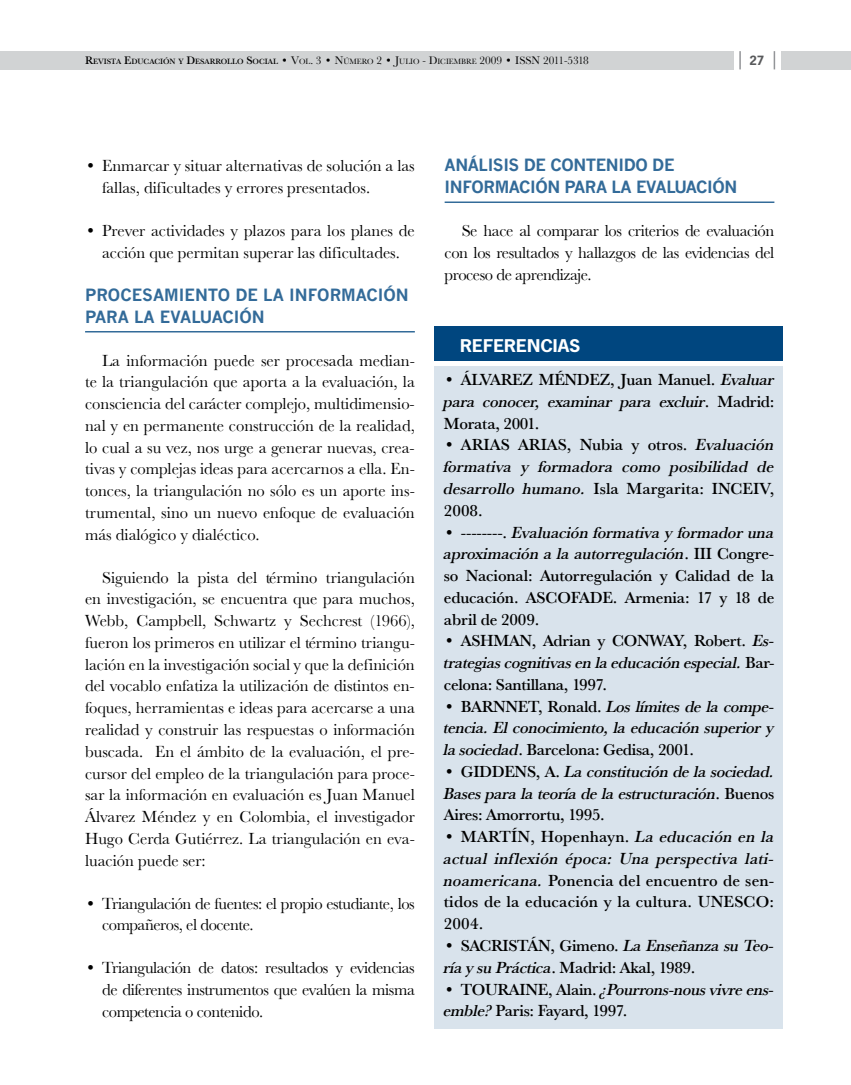
<style>
.page{position:relative;width:851px;height:1085px;background:#fff}
.page>*{position:absolute;margin:0;border:0;box-sizing:border-box;transform-origin:0 0}
.t1{font:16.5px/21.8px "URW Basker T";color:#000;text-align:justify}
.t2{font:500 16.5px/21.8px "URW Basker T";letter-spacing:-.01em;color:#000}
.t3{font:16.5px/21.8px "URW Basker T Medi Obli";letter-spacing:-.02em;color:#000}
.t4{font:16.5px/21.8px "URW Basker T";letter-spacing:-.025em;color:#000}
.t5{font:700 16.5px/21.8px "News Gothic";letter-spacing:-.025em;color:#336b99}
.t6{font:700 16.5px/21.8px "News Gothic";color:#336b99}
.t7{font:16.5px "URW Basker T Medi Obli";letter-spacing:.01em;color:#000}
.t8{font:16.5px "URW Basker T Medi Obli";color:#000}
.t9{font:500 16.5px "URW Basker T";letter-spacing:.01em;color:#000}
.t10{font:700 16.5px "News Gothic";color:#fff;scale:1.1 1}
.t11{font:700 12px "News Gothic";color:#58595b}
.t12{font:500 7.8px "URW Basker T";color:#000}
.s1{font-size:11.25px}
.s2{font-weight:400;font-size:11.25px}
.s3{font-weight:400}
.s4{font-family:"URW Basker T Medi Obli";font-weight:400}
.s5{font-family:"URW Basker T";font-weight:500}
</style>
<div class="page">
<div style="left:0;top:51px;width:733px;height:18px;background:#d1d3d4"></div>
<svg style="left:739px;top:51px;width:1px;height:18px"></svg>
<svg style="left:773px;top:51px;width:2px;height:18px"></svg>
<div style="left:781px;top:51px;width:69px;height:18px;background:#d1d3d4"></div>
<hr style="left:85px;top:331px;width:330px;height:1px;background:#336b99">
<hr style="left:444px;top:201px;width:330px;height:2px;background:#336b99">
<div style="left:434px;top:326px;width:349px;height:34px;background:#00467f"></div>
<div style="left:434px;top:366px;width:349px;height:662px;background:#d9e3ec"></div>
<p class="t12" style="left:85px;top:57px;width:505px"><span class="s1">R</span>EVISTA <span class="s1">E</span>DUCACIÓN Y <span class="s1">D</span>ESARROLLO <span class="s1">S</span>OCIAL <span class="s2">• V</span><span class="s3">OL</span><span class="s2">. 3 • N</span><span class="s3">ÚMERO</span> <span class="s2">2 • J</span><span class="s3">ULIO</span> <span class="s2">- D</span><span class="s3">ICIEMBRE</span> <span class="s2">2009 • ISSN 2011-5318</span></p>
<p class="t11" style="left:749px;top:52px;width:16px">27</p>
<p class="t1" style="left:102px;top:155px;width:314px;text-indent:-17px">• Enmarcar y situar alternativas de solución a las fallas, dificultades y errores presentados.</p>
<p class="t1" style="left:85px;top:219px;width:331px;text-align:center">• Prever actividades y plazos para los planes de acción que permitan superar las dificultades.</p>
<p class="t6" style="left:85px;top:283px;width:325px">PROCESAMIENTO DE LA I NFORMACIÓN<br>PARA LA EVALUACIÓN</p>
<p class="t1" style="left:85px;top:349px;width:331px;text-indent:17px">La información puede ser procesada median&shy;te la triangulación que aporta a la evaluación, la consciencia del carácter complejo, multidimensio&shy;nal y en permanente construcción de la realidad, lo cual a su vez, nos urge a generar nuevas, crea&shy;tivas y complejas ideas para acercarnos a ella. En&shy;tonces, la triangulación no sólo es un aporte ins&shy;trumental, sino un nuevo enfoque de evaluación más dialógico y dialéctico.</p>
<p class="t1" style="left:85px;top:566px;width:331px;text-indent:17px">Siguiendo la pista del término triangulación en investigación, se encuentra que para muchos, Webb, Campbell, Schwartz y Sechcrest (1966), fueron los primeros en utilizar el término triangu&shy;lación en la investigación social y que la definición del vocablo enfatiza la utilización de distintos en&shy;foques, herramientas e ideas para acercarse a una realidad y construir las respuestas o información buscada. En el ámbito de la evaluación, el pre&shy;cursor del empleo de la triangulación para proce&shy;sar la información en evaluación es Juan Manuel Álvarez Méndez y en Colombia, el investigador Hugo Cerda Gutiérrez. La triangulación en eva&shy;luación puede ser:</p>
<p class="t4" style="left:102px;top:892px;width:314px;text-indent:-17px">• Triangulación de fuentes: el propio estudiante, los compañeros, el docente.</p>
<p class="t1" style="left:102px;top:956px;width:314px;text-indent:-17px">• Triangulación de datos: resultados y evidencias de diferentes instrumentos que evalúen la misma competencia o contenido.</p>
<p class="t5" style="left:444px;top:154px;width:294px">ANÁLISIS DE CONTENIDO DE<br>I NFORMACIÓN PARA LA EVALUACIÓN</p>
<p class="t1" style="left:444px;top:219px;width:331px;text-indent:17px">Se hace al comparar los criterios de evaluación con los resultados y hallazgos de las evidencias del proceso de aprendizaje.</p>
<p class="t10" style="left:460px;top:334px;width:111px">REFERENCIAS</p>
<p class="t2" style="left:444px;top:369px;width:332px">• ÁLVAREZ MÉNDEZ, Juan Manuel. <span class="s4">Evaluar</span></p>
<p class="t3" style="left:444px;top:390px;width:332px">para conocer, examinar para excluir<span class="s5">. Madrid:</span></p>
<p class="t2" style="left:444px;top:412px;width:97px">Morata, 2001.</p>
<p class="t2" style="left:444px;top:434px;width:332px">• ARIAS ARIAS, Nubia y otros. <span class="s4">Evaluación</span></p>
<p class="t8" style="left:444px;top:457px;width:332px">formativa y formadora como posibilidad de</p>
<p class="t2" style="left:444px;top:477px;width:332px"><span class="s4">desarrollo humano.</span> Isla Margarita: INCEIV,<br>2008.</p>
<p class="t3" style="left:444px;top:521px;width:332px"><span class="s5">• --------.</span> Evaluación formativa y formador una aproximación a la autorregulación<span class="s5">. III Congre-</span></p>
<p class="t2" style="left:444px;top:564px;width:332px;text-align:justify">so Nacional: Autorregulación y Calidad de la educación. ASCOFADE. Armenia: 17 y 18 de abril de 2009.</p>
<p class="t2" style="left:444px;top:630px;width:332px">• ASHMAN, Adrian y CONWAY, Robert. <span class="s4">Es-</span></p>
<p class="t3" style="left:444px;top:651px;width:332px">trategias cognitivas en la educación especial. <span class="s5">Bar-</span></p>
<p class="t2" style="left:444px;top:673px;width:165px">celona: Santillana, 1997.</p>
<p class="t3" style="left:444px;top:695px;width:332px"><span class="s5">• BARNNET, Ronald.</span> Los límites de la compe&shy;tencia. El conocimiento, la educación superior y</p>
<p class="t2" style="left:444px;top:738px;width:251px"><span class="s4">la sociedad</span>. Barcelona: Gedisa, 2001.</p>
<p class="t3" style="left:444px;top:760px;width:332px"><span class="s5">• GIDDENS, A.</span> La constitución de la sociedad.<br>Bases para la teoría de la estructuración<span class="s5">. Buenos</span></p>
<p class="t2" style="left:444px;top:803px;width:162px">Aires: Amorrortu, 1995.</p>
<p class="t9" style="left:444px;top:827px;width:332px">• MARTÍN, Hopenhayn. <span class="s4">La educación en la</span></p>
<p class="t7" style="left:444px;top:848px;width:332px">actual inflexión época: Una perspectiva lati-</p>
<p class="t2" style="left:444px;top:869px;width:332px;text-align:justify"><span class="s4">noamericana.</span> Ponencia del encuentro de sen&shy;tidos de la educación y la cultura. UNESCO:<br>2004.</p>
<p class="t2" style="left:444px;top:934px;width:332px">• SACRISTÁN, Gimeno. <span class="s4">La Enseñanza su Teo&shy;ría y su Práctica</span>. Madrid: Akal, 1989.</p>
<p class="t3" style="left:444px;top:977px;width:332px"><span class="s5">• TOURAINE, Alain.</span> ¿Pourrons-nous vivre ens-</p>
<p class="t2" style="left:444px;top:999px;width:185px"><span class="s4">emble?</span> Paris: Fayard, 1997.</p>
</div>
